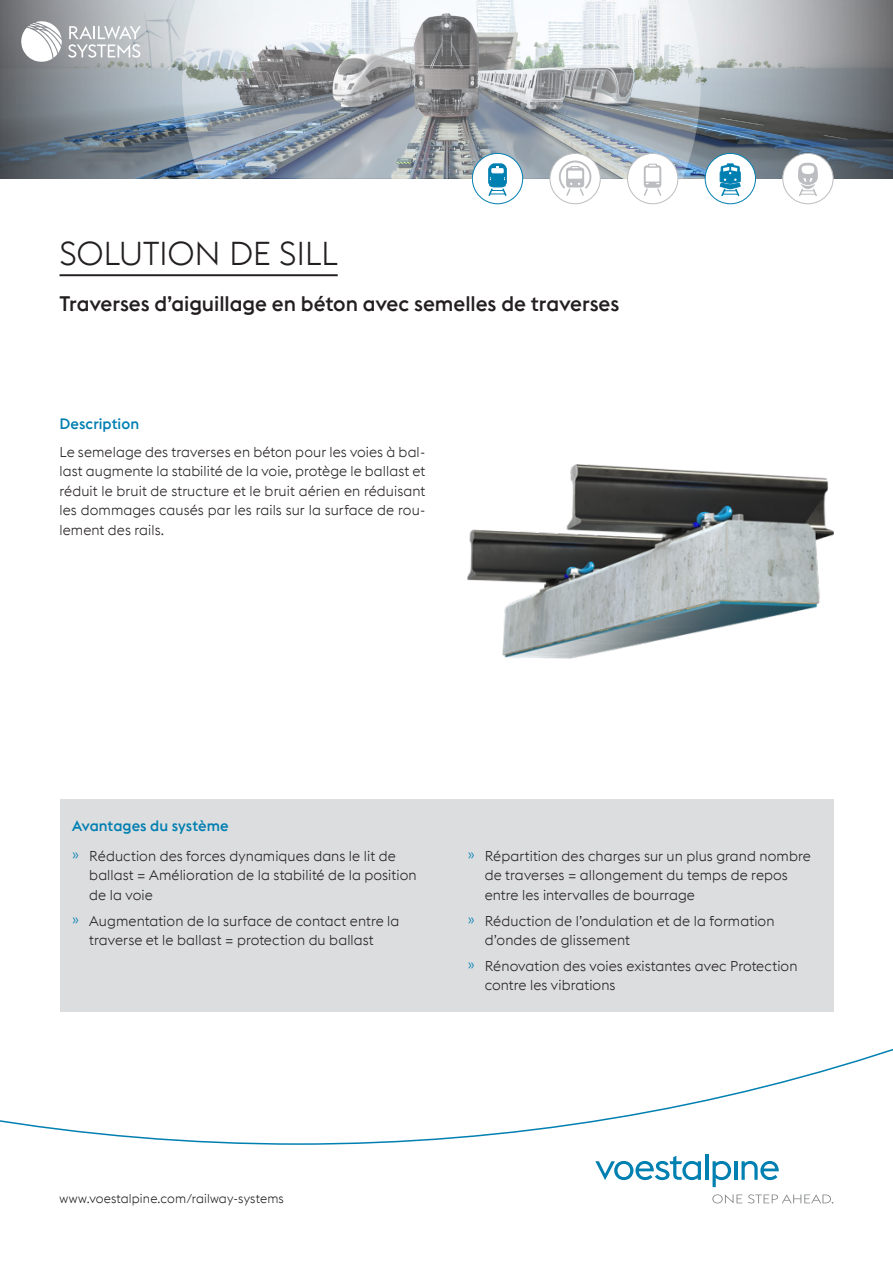
<style>
.page{position:relative;width:893px;height:1263px;background:#fff}
.page>*{position:absolute;margin:0;border:0;box-sizing:border-box;transform-origin:0 0}
.HL-1-schwarz{font:300 33px "voestalpine";letter-spacing:-.01em;color:#231f20}
.Sub-HL-1{font:500 21px "voestalpine";letter-spacing:-.005em;color:#231f20}
.Sub-HL-2-boe-Spalten{font:500 15px "voestalpine";letter-spacing:.005em;color:#007fb1}
.Sub-HL-2-boe{font:500 15px "voestalpine";letter-spacing:.005em;color:#007fb1}
.Copy{font:300 14.25px/19.5px "voestalpine";letter-spacing:.005em;color:#231f20}
.Webadresse{font:300 12.75px "voestalpine";letter-spacing:.01em;color:#231f20}
.s1{color:#007fb1}
</style>
<div class="page">
<svg style="left:0;top:1048px;width:893px;height:97px"></svg>
<svg style="left:595px;top:1156px;width:106px;height:24px"></svg>
<hr style="left:705px;top:1154px;width:3px;height:26px;background:#007fb1">
<svg style="left:713px;top:1161px;width:18px;height:26px"></svg>
<hr style="left:734px;top:1161px;width:3px;height:19px;background:#007fb1">
<svg style="left:741px;top:1161px;width:38px;height:19px"></svg>
<svg style="left:712px;top:1194px;width:30px;height:9px"></svg>
<svg style="left:748px;top:1194px;width:85px;height:9px"></svg>
<svg style="left:0;top:0;width:182px;height:179px;background:#848e96"></svg>
<svg style="left:701px;top:0;width:192px;height:179px;background:#8a9298"></svg>
<svg style="left:21px;top:21px;width:41px;height:41px"></svg>
<svg style="left:68px;top:26px;width:73px;height:32px"></svg>
<svg style="left:182px;top:0;width:519px;height:179px"></svg>
<hr style="left:60px;top:274px;width:278px;height:2px;background:#231f20">
<img style="left:468px;top:464px;width:365px;height:194px">
<div style="left:60px;top:799px;width:773px;height:213px;background:#dcdddf"></div>
<div style="left:550px;top:153px;width:50px;height:51px;background:#fff;border-radius:50%"></div>
<div style="left:550px;top:153px;width:51px;height:51px;border:1px solid #bcbdc0;border-radius:50%"></div>
<svg style="left:558px;top:160px;width:34px;height:37px"></svg>
<div style="left:628px;top:153px;width:50px;height:51px;background:#fff;border-radius:50%"></div>
<div style="left:627px;top:153px;width:51px;height:51px;border:1px solid #bcbdc0;border-radius:50%"></div>
<svg style="left:643px;top:164px;width:19px;height:32px"></svg>
<div style="left:783px;top:153px;width:50px;height:51px;background:#fff;border-radius:50%"></div>
<div style="left:782px;top:153px;width:51px;height:51px;border:1px solid #bcbdc0;border-radius:50%"></div>
<svg style="left:798px;top:162px;width:20px;height:34px"></svg>
<div style="left:705px;top:153px;width:50px;height:51px;background:#fff;border-radius:50%"></div>
<div style="left:705px;top:153px;width:51px;height:51px;border:1px solid #007fb1;border-radius:50%"></div>
<svg style="left:720px;top:163px;width:21px;height:34px"></svg>
<div style="left:472px;top:153px;width:51px;height:51px;background:#fff;border-radius:50%"></div>
<div style="left:472px;top:153px;width:51px;height:51px;border:1px solid #007fb1;border-radius:50%"></div>
<svg style="left:488px;top:163px;width:19px;height:33px"></svg>
<p class="HL-1-schwarz" style="left:60px;top:234px;width:280px">SOLUTION DE SILL</p>
<p class="Sub-HL-1" style="left:60px;top:291px;width:561px">Traverses d’aiguillage en béton avec semelles de traverses</p>
<p class="Sub-HL-2-boe" style="left:60px;top:414px;width:81px">Description</p>
<p class="Copy" style="left:60px;top:442px;width:367px;text-align:justify">Le semelage des traverses en béton pour les voies à bal&shy;last augmente la stabilité de la voie, protège le ballast et réduit le bruit de structure et le bruit aérien en réduisant les dommages causés par les rails sur la surface de rou&shy;lement des rails.</p>
<p class="Sub-HL-2-boe-Spalten" style="left:72px;top:817px;width:158px">Avantages du système</p>
<p class="Copy" style="left:89px;top:846px;width:329px;text-indent:-17px"><span class="s1">»</span> Réduction des forces dynamiques dans le lit de ballast = Amélioration de la stabilité de la position de la voie</p>
<p class="Copy" style="left:89px;top:911px;width:312px;text-indent:-17px"><span class="s1">»</span> Augmentation de la surface de contact entre la traverse et le ballast = protection du ballast</p>
<p class="Copy" style="left:485px;top:846px;width:328px;text-indent:-17px"><span class="s1">»</span> Répartition des charges sur un plus grand nombre de traverses = allongement du temps de repos entre les intervalles de bourrage</p>
<p class="Copy" style="left:485px;top:911px;width:291px;text-indent:-17px"><span class="s1">»</span> Réduction de l’ondulation et de la formation d’ondes de glissement</p>
<p class="Copy" style="left:485px;top:956px;width:314px;text-indent:-17px"><span class="s1">»</span> Rénovation des voies existantes avec Protection contre les vibrations</p>
<p class="Webadresse" style="left:60px;top:1191px;width:226px">www.voestalpine.com/railway-systems</p>
</div>
